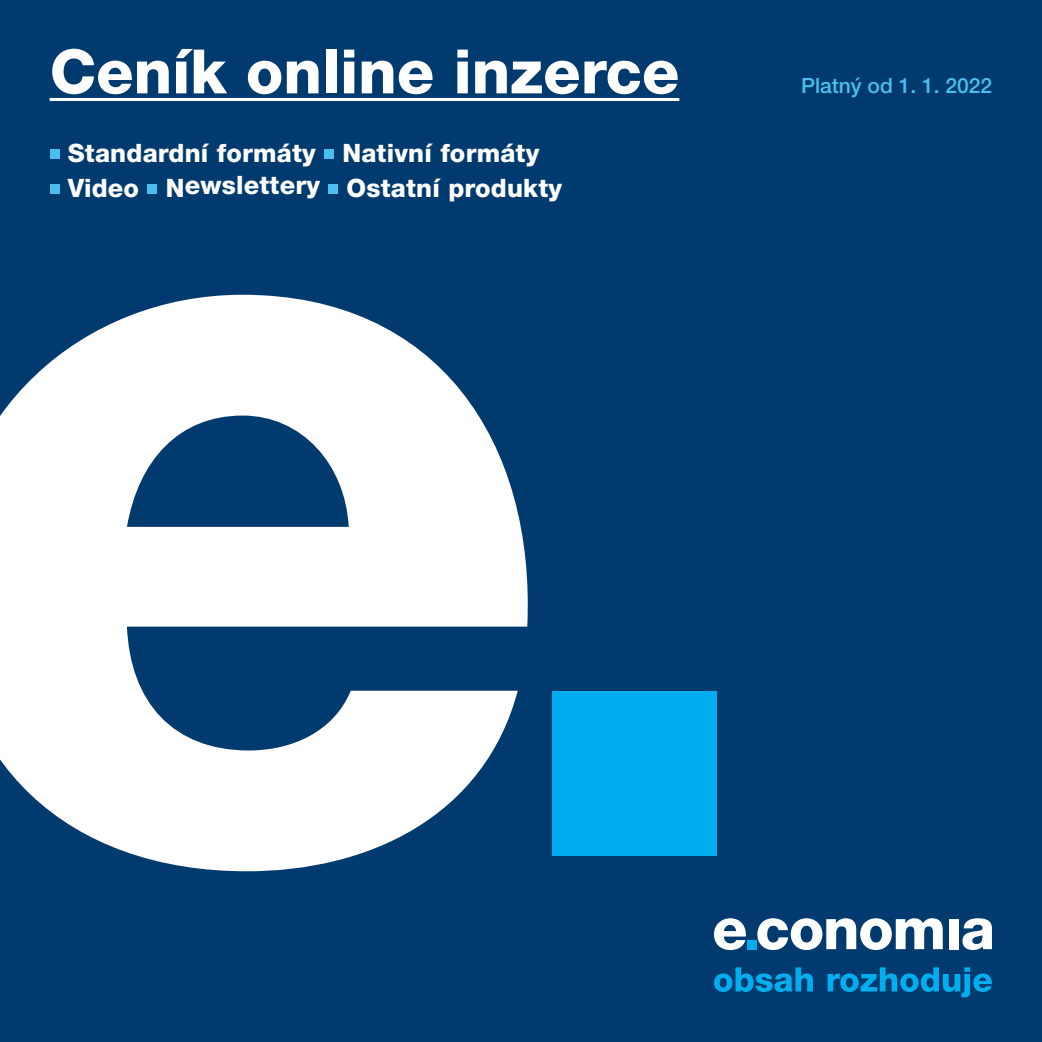
<style>
.page{position:relative;width:1042px;height:1042px;background:#003a6f}
.page>*{position:absolute;margin:0;border:0;box-sizing:border-box;transform-origin:0 0}
.t1{font:800 61.25px "Helvetica Neue LT Pro";color:#fff}
.t2{font:800 25.38px/35px "Helvetica Neue LT Pro";letter-spacing:.01em;color:#fff}
.t3{font:500 21px "Helvetica Neue LT Pro";color:#4abfee}
</style>
<div class="page">
<svg style="left:0;top:295px;width:528px;height:576px;fill:#fff"></svg>
<div style="left:551px;top:691px;width:165px;height:164px;background:#00aeef"></div>
<svg style="left:714px;top:918px;width:32px;height:32px"></svg>
<svg style="left:757px;top:918px;width:186px;height:32px"></svg>
<svg style="left:962px;top:918px;width:30px;height:32px"></svg>
<div style="left:747px;top:940px;width:9px;height:9px;background:#00aeef"></div>
<div style="left:948px;top:919px;width:10px;height:30px;background:#fff"></div>
<svg style="left:714px;top:967px;width:99px;height:25px"></svg>
<svg style="left:827px;top:967px;width:165px;height:30px"></svg>
<hr style="left:50px;top:98px;width:629px;height:3px;background:#fff">
<div style="left:50px;top:149px;width:9px;height:10px;background:#4abfee"></div>
<div style="left:324px;top:149px;width:10px;height:10px;background:#4abfee"></div>
<div style="left:50px;top:184px;width:9px;height:10px;background:#4abfee"></div>
<div style="left:148px;top:184px;width:9px;height:10px;background:#4abfee"></div>
<div style="left:328px;top:184px;width:10px;height:10px;background:#4abfee"></div>
<h1 class="t1" style="left:50px;top:35px;width:631px">Ceník online inzerce</h1>
<p class="t2" style="left:68px;top:135px;width:496px">Standardní formáty Nativní formáty<br>Video Newslettery Ostatní produkty</p>
<p class="t3" style="left:801px;top:73px;width:193px">Platný od 1. 1. 2022</p>
</div>
